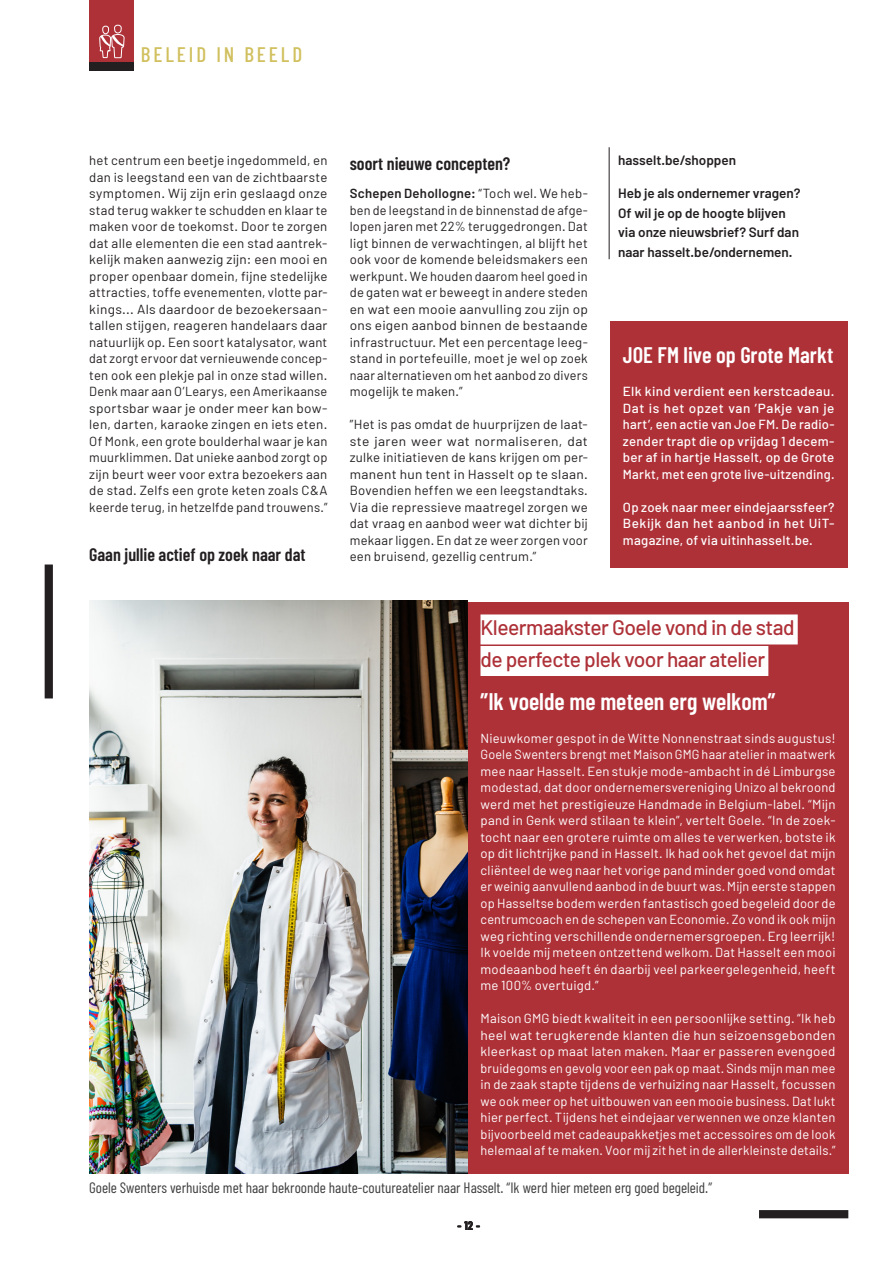
<style>
.page{position:relative;width:893px;height:1263px;background:#fff}
.page>*{position:absolute;margin:0;border:0;box-sizing:border-box;transform-origin:0 0}
.Titel_-_niveau_4_-_16pt{font:600 24px "Barlow Condensed";color:#fff}
.Titel_-_niveau_4_-_16pt-2{font:600 22.5px "Barlow Condensed";color:#fff}
.Ondertitel_-_gekleurde_balk{font:500 21px/31.5px "Barlow";letter-spacing:-.025em;color:#ae3138}
.Themanaam{font:500 21px "Barlow Condensed";letter-spacing:.14em;color:#d1c05e}
.Tussentitel{font:600 18px "Barlow Condensed";color:#231f20}
.Bijschrift{font:15px "Barlow Condensed";color:#3e3e3f}
.Infotekst__zwart{font:600 13.5px/19.5px "Barlow";color:#231f20}
.Brood_uitgelijnd{font:13.2px/16.5px "Barlow";letter-spacing:.015em;color:#231f20;text-align:justify}
.Brood_uitgelijnd-2{font:13.2px/16.5px "Barlow";letter-spacing:.015em;color:#fff;text-align:justify}
.Brood_uitgelijnd_kleurvlak{font:500 13.2px/16.5px "Barlow";letter-spacing:.02em;color:#fff;text-align:justify}
.Paginanummers{font:700 12px "Barlow Condensed";color:#231f20}
.s1{font-weight:600}
</style>
<div class="page">
<div style="left:759px;top:1210px;width:89px;height:8px;background:#231f20"></div>
<div style="left:45px;top:564px;width:8px;height:134px;background:#231f20"></div>
<img style="left:89px;top:601px;width:379px;height:573px">
<div style="left:468px;top:602px;width:380px;height:572px;background:#ae3138"></div>
<div style="left:480px;top:614px;width:318px;height:30px;background:#fff"></div>
<div style="left:480px;top:646px;width:288px;height:30px;background:#fff"></div>
<div style="left:610px;top:321px;width:237px;height:246px;background:#ae3138"></div>
<div style="left:89px;top:62px;width:45px;height:8px;background:#231f20"></div>
<div style="left:89px;top:0;width:45px;height:62px;background:#ae3138"></div>
<svg style="left:99px;top:24px;width:26px;height:35px"></svg>
<hr style="left:609px;top:147px;width:1px;height:112px;background:#231f20">
<p class="Themanaam" style="left:141px;top:41px;width:163px">BELEID IN BEELD</p>
<p class="Brood_uitgelijnd" style="left:89px;top:152px;width:240px">het centrum een beetje ingedommeld, en dan is leegstand een van de zichtbaarste symptomen. Wij zijn erin geslaagd onze stad terug wakker te schudden en klaar te maken voor de toekomst. Door te zorgen dat alle elementen die een stad aantrek&shy;kelijk maken aanwezig zijn: een mooi en proper openbaar domein, fijne stedelijke attracties, toffe evenementen, vlotte par&shy;kings... Als daardoor de bezoekersaan&shy;tallen stijgen, reageren handelaars daar natuurlijk op. Een soort katalysator, want dat zorgt ervoor dat vernieuwende concep&shy;ten ook een plekje pal in onze stad willen.<br>Denk maar aan O’Learys, een Amerikaanse sportsbar waar je onder meer kan bow&shy;len, darten, karaoke zingen en iets eten.<br>Of Monk, een grote boulderhal waar je kan muurklimmen. Dat unieke aanbod zorgt op zijn beurt weer voor extra bezoekers aan de stad. Zelfs een grote keten zoals C&amp;A keerde terug, in hetzelfde pand trouwens.”</p>
<p class="Tussentitel" style="left:89px;top:543px;width:218px">Gaan jullie actief op zoek naar dat</p>
<p class="Tussentitel" style="left:350px;top:152px;width:162px">soort nieuwe concepten?</p>
<p class="Brood_uitgelijnd" style="left:350px;top:185px;width:240px"><span class="s1">Schepen Dehollogne:</span> “Toch wel. We heb&shy;ben de leegstand in de binnenstad de afge&shy;lopen jaren met 22% teruggedrongen. Dat ligt binnen de verwachtingen, al blijft het ook voor de komende beleidsmakers een werkpunt. We houden daarom heel goed in de gaten wat er beweegt in andere steden en wat een mooie aanvulling zou zijn op ons eigen aanbod binnen de bestaande infrastructuur. Met een percentage leeg&shy;stand in portefeuille, moet je wel op zoek naar alternatieven om het aanbod zo divers mogelijk te maken.”</p>
<p class="Brood_uitgelijnd" style="left:350px;top:416px;width:240px">”Het is pas omdat de huurprijzen de laat&shy;ste jaren weer wat normaliseren, dat zulke initiatieven de kans krijgen om per&shy;manent hun tent in Hasselt op te slaan.<br>Bovendien heffen we een leegstandtaks.<br>Via die repressieve maatregel zorgen we dat vraag en aanbod weer wat dichter bij mekaar liggen. En dat ze weer zorgen voor een bruisend, gezellig centrum.”</p>
<p class="Infotekst__zwart" style="left:618px;top:150px;width:119px">hasselt.be/shoppen</p>
<p class="Infotekst__zwart" style="left:618px;top:183px;width:184px">Heb je als ondernemer vragen?<br>Of wil je op de hoogte blijven via onze nieuwsbrief? Surf dan naar hasselt.be/ondernemen.</p>
<p class="Titel_-_niveau_4_-_16pt-2" style="left:623px;top:341px;width:212px">JOE FM live op Grote Markt</p>
<p class="Brood_uitgelijnd_kleurvlak" style="left:623px;top:383px;width:213px">Elk kind verdient een kerstcadeau.<br>Dat is het opzet van ’Pakje van je hart’, een actie van Joe FM. De radio&shy;zender trapt die op vrijdag 1 decem&shy;ber af in hartje Hasselt, op de Grote Markt, met een grote live-uitzending.</p>
<p class="Brood_uitgelijnd_kleurvlak" style="left:623px;top:498px;width:213px">Op zoek naar meer eindejaarssfeer?<br>Bekijk dan het aanbod in het UiT&shy;magazine, of via uitinhasselt.be.</p>
<p class="Ondertitel_-_gekleurde_balk" style="left:480px;top:612px;width:316px">Kleermaakster Goele vond in de stad de perfecte plek voor haar atelier</p>
<p class="Titel_-_niveau_4_-_16pt" style="left:480px;top:686px;width:296px">”Ik voelde me meteen erg welkom”</p>
<p class="Brood_uitgelijnd-2" style="left:480px;top:729px;width:357px">Nieuwkomer gespot in de Witte Nonnenstraat sinds augustus!<br>Goele Swenters brengt met Maison GMG haar atelier in maatwerk mee naar Hasselt. Een stukje mode-ambacht in dé Limburgse modestad, dat door ondernemersvereniging Unizo al bekroond werd met het prestigieuze Handmade in Belgium-label. “Mijn pand in Genk werd stilaan te klein”, vertelt Goele. “In de zoek&shy;tocht naar een grotere ruimte om alles te verwerken, botste ik op dit lichtrijke pand in Hasselt. Ik had ook het gevoel dat mijn cliënteel de weg naar het vorige pand minder goed vond omdat er weinig aanvullend aanbod in de buurt was. Mijn eerste stappen op Hasseltse bodem werden fantastisch goed begeleid door de centrumcoach en de schepen van Economie. Zo vond ik ook mijn weg richting verschillende ondernemersgroepen. Erg leerrijk!<br>Ik voelde mij meteen ontzettend welkom. Dat Hasselt een mooi modeaanbod heeft én daarbij veel parkeergelegenheid, heeft me 100% overtuigd.”</p>
<p class="Brood_uitgelijnd-2" style="left:480px;top:1010px;width:357px">Maison GMG biedt kwaliteit in een persoonlijke setting. “Ik heb heel wat terugkerende klanten die hun seizoensgebonden kleerkast op maat laten maken. Maar er passeren evengoed bruidegoms en gevolg voor een pak op maat. Sinds mijn man mee in de zaak stapte tijdens de verhuizing naar Hasselt, focussen we ook meer op het uitbouwen van een mooie business. Dat lukt hier perfect. Tijdens het eindejaar verwennen we onze klanten bijvoorbeeld met cadeaupakketjes met accessoires om de look helemaal af te maken. Voor mij zit het in de allerkleinste details.”</p>
<p class="Bijschrift" style="left:89px;top:1178px;width:624px">Goele Swenters verhuisde met haar bekroonde haute-coutureatelier naar Hasselt. “Ik werd hier meteen erg goed begeleid.”</p>
<p class="Paginanummers" style="left:458px;top:1218px;width:24px">- 12 -</p>
</div>
